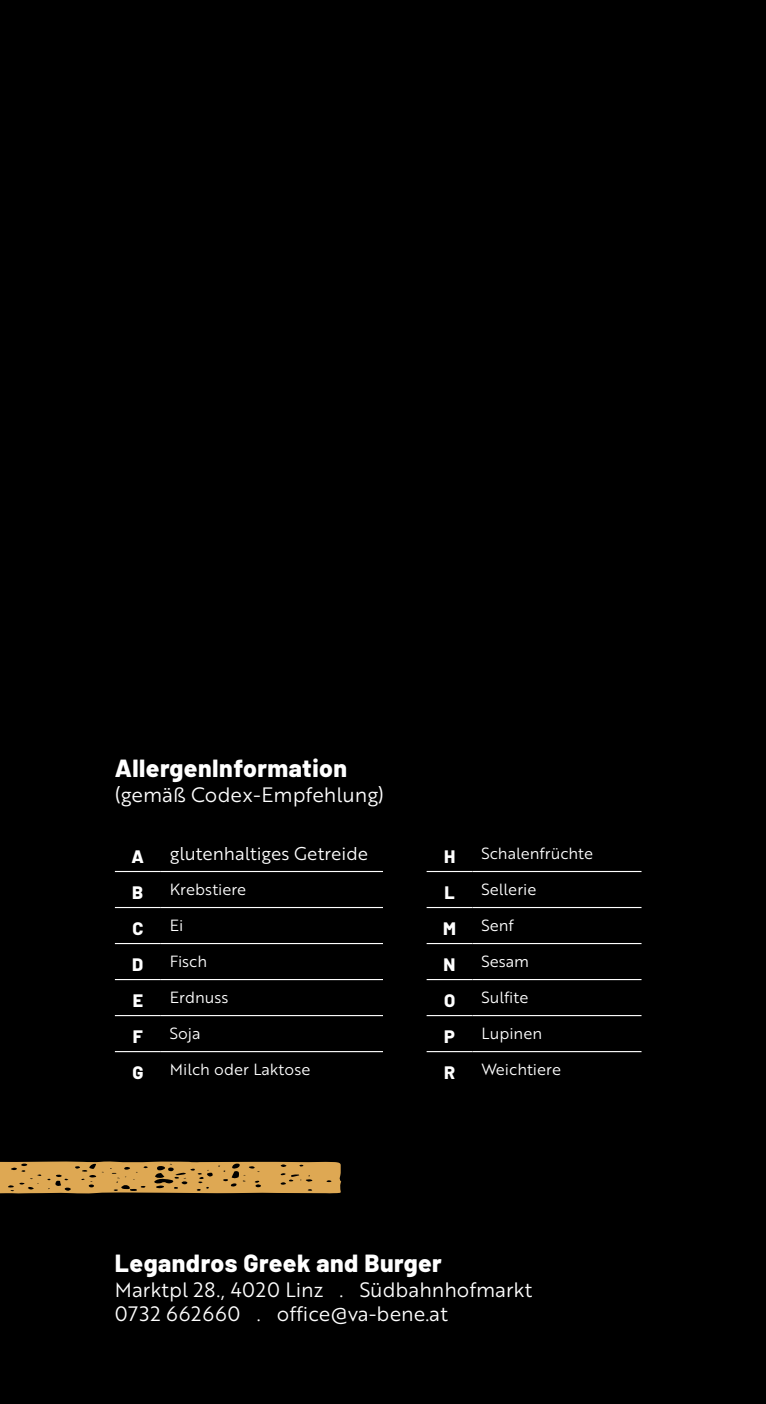
<style>
.page{position:relative;width:766px;height:1404px;background:#fff}
.page>*{position:absolute;margin:0;border:0;box-sizing:border-box;transform-origin:0 0}
.t1{font:800 24.75px "Barlow";letter-spacing:.02em;color:#fff}
.t2{font:20.25px/24.3px "Brother 1816 Book";color:#fff}
.t3{font:18px "Brother 1816 Book";color:#fff}
.t4{font:800 18px "Barlow";color:#fff}
.t5{font:15.75px "Brother 1816 Book";color:#fff}
</style>
<div class="page">
<div style="left:0;top:0;width:765px;height:1403px;background:#000"></div>
<hr style="left:115px;top:870px;width:46px;height:2px;background:#fff">
<hr style="left:161px;top:870px;width:222px;height:2px;background:#fff">
<hr style="left:115px;top:906px;width:46px;height:2px;background:#fff">
<hr style="left:161px;top:906px;width:222px;height:2px;background:#fff">
<hr style="left:115px;top:942px;width:46px;height:2px;background:#fff">
<hr style="left:161px;top:942px;width:222px;height:2px;background:#fff">
<hr style="left:115px;top:978px;width:46px;height:2px;background:#fff">
<hr style="left:161px;top:978px;width:222px;height:2px;background:#fff">
<hr style="left:115px;top:1014px;width:46px;height:2px;background:#fff">
<hr style="left:161px;top:1014px;width:222px;height:2px;background:#fff">
<hr style="left:115px;top:1050px;width:46px;height:2px;background:#fff">
<hr style="left:161px;top:1050px;width:222px;height:2px;background:#fff">
<hr style="left:426px;top:870px;width:46px;height:2px;background:#fff">
<hr style="left:472px;top:870px;width:169px;height:2px;background:#fff">
<hr style="left:426px;top:906px;width:46px;height:2px;background:#fff">
<hr style="left:472px;top:906px;width:169px;height:2px;background:#fff">
<hr style="left:426px;top:942px;width:46px;height:2px;background:#fff">
<hr style="left:472px;top:942px;width:169px;height:2px;background:#fff">
<hr style="left:426px;top:978px;width:46px;height:2px;background:#fff">
<hr style="left:472px;top:978px;width:169px;height:2px;background:#fff">
<hr style="left:426px;top:1014px;width:46px;height:2px;background:#fff">
<hr style="left:472px;top:1014px;width:169px;height:2px;background:#fff">
<hr style="left:426px;top:1050px;width:46px;height:2px;background:#fff">
<hr style="left:472px;top:1050px;width:169px;height:2px;background:#fff">
<svg style="left:0;top:1161px;width:341px;height:32px"></svg>
<h1 class="t1" style="left:115px;top:749px;width:234px">AllergenInformation</h1>
<p class="t2" style="left:115px;top:781px;width:270px">(gemäß Codex-Empfehlung)</p>
<p class="t4" style="left:132px;top:842px;width:14px">A</p>
<p class="t3" style="left:170px;top:840px;width:200px">glutenhaltiges Getreide</p>
<p class="t4" style="left:132px;top:878px;width:13px">B</p>
<p class="t5" style="left:170px;top:877px;width:78px">Krebstiere</p>
<p class="t4" style="left:132px;top:914px;width:12px">C</p>
<p class="t5" style="left:170px;top:913px;width:15px">Ei</p>
<p class="t4" style="left:132px;top:950px;width:13px">D</p>
<p class="t5" style="left:170px;top:949px;width:39px">Fisch</p>
<p class="t4" style="left:133px;top:986px;width:12px">E</p>
<p class="t5" style="left:170px;top:985px;width:60px">Erdnuss</p>
<p class="t4" style="left:133px;top:1022px;width:12px">F</p>
<p class="t5" style="left:170px;top:1021px;width:32px">Soja</p>
<p class="t4" style="left:132px;top:1058px;width:13px">G</p>
<p class="t5" style="left:170px;top:1057px;width:142px">Milch oder Laktose</p>
<p class="t4" style="left:444px;top:842px;width:13px">H</p>
<p class="t5" style="left:481px;top:841px;width:113px">Schalenfrüchte</p>
<p class="t4" style="left:444px;top:878px;width:12px">L</p>
<p class="t5" style="left:481px;top:877px;width:56px">Sellerie</p>
<p class="t4" style="left:443px;top:914px;width:14px">M</p>
<p class="t5" style="left:481px;top:913px;width:34px">Senf</p>
<p class="t4" style="left:443px;top:950px;width:13px">N</p>
<p class="t5" style="left:481px;top:949px;width:49px">Sesam</p>
<p class="t4" style="left:444px;top:986px;width:13px">O</p>
<p class="t5" style="left:481px;top:985px;width:48px">Sulfite</p>
<p class="t4" style="left:444px;top:1022px;width:12px">P</p>
<p class="t5" style="left:481px;top:1021px;width:62px">Lupinen</p>
<p class="t4" style="left:444px;top:1058px;width:13px">R</p>
<p class="t5" style="left:481px;top:1057px;width:81px">Weichtiere</p>
<h1 class="t1" style="left:115px;top:1244px;width:328px">Legandros Greek and Burger</h1>
<p class="t2" style="left:115px;top:1276px;width:419px">Marktpl 28., 4020 Linz . Südbahnhofmarkt<br>0732 662660 . office@va-bene.at</p>
</div>
